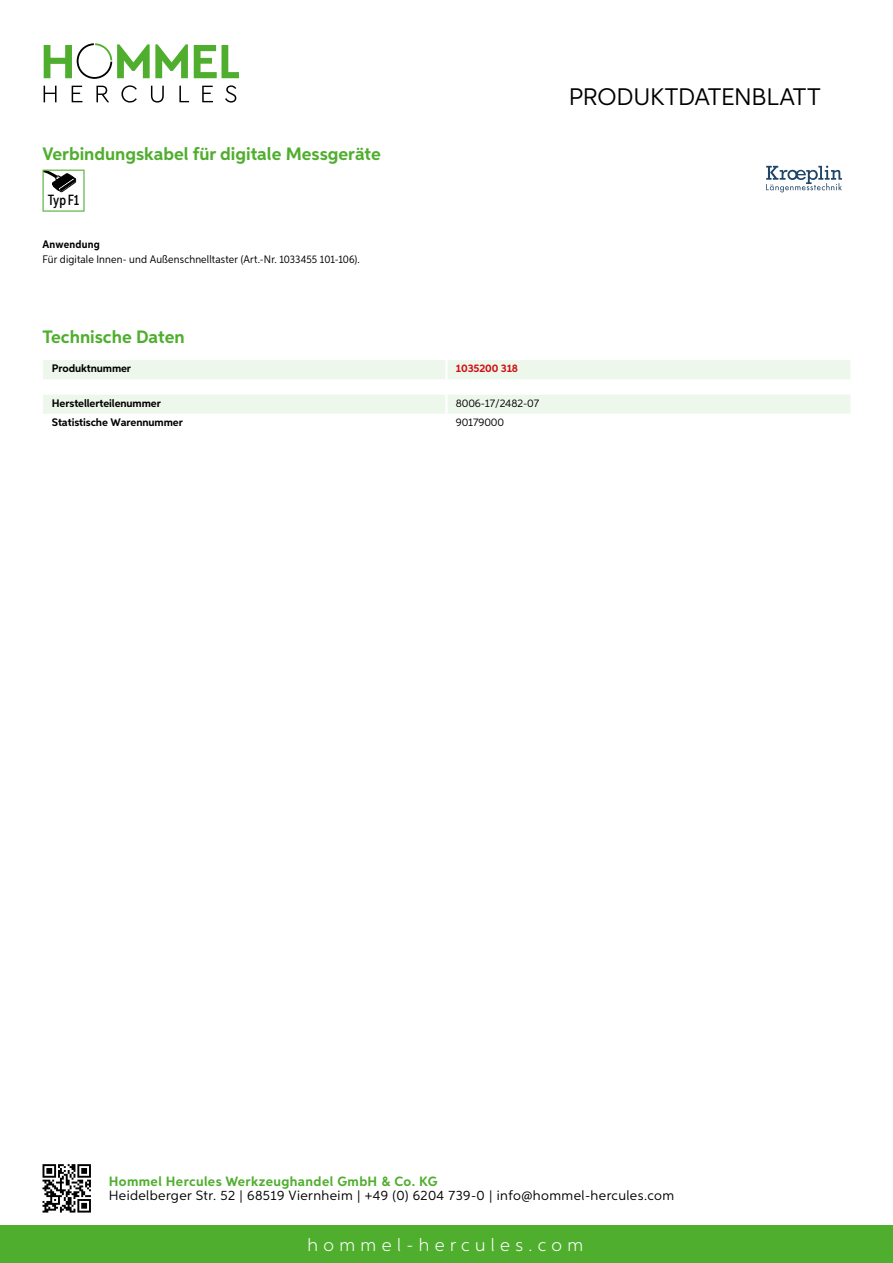
<style>
.page{position:relative;width:893px;height:1263px;background:#fff}
.page>*{position:absolute;margin:0;border:0;box-sizing:border-box;transform-origin:0 0}
.t1{font:24px "Aspira";letter-spacing:-.01em;color:#000}
.t2{font:700 18px "Aspira";color:#50ae2f}
.t3{font:300 18px "Aspira";letter-spacing:.3em;color:#fff}
.t4{font:500 14.85px "Aspira XX Nar";color:#000}
.t5{font:13.5px "Aspira";letter-spacing:.03em;color:#000}
.t6{font:700 13.5px "Aspira";letter-spacing:.03em;color:#50ae2f}
.t7{font:10.95px "Aspira Nar";letter-spacing:.015em;color:#000}
.t8{font:700 10.95px "Aspira";letter-spacing:-.01em;color:#000}
.t9{font:10.95px "Aspira";letter-spacing:-.01em;color:#000}
.t10{font:700 10.95px "Aspira";letter-spacing:-.01em;color:#cd1013}
.t11{font:700 10.95px "Aspira Nar";letter-spacing:.02em;color:#000}
</style>
<div class="page">
<div style="left:0;top:1226px;width:893px;height:37px;background:#50ae2f"></div>
<svg style="left:43px;top:1164px;width:48px;height:48px"></svg>
<svg style="left:194px;top:45px;width:45px;height:33px"></svg>
<svg style="left:44px;top:43px;width:144px;height:36px"></svg>
<svg style="left:44px;top:86px;width:13px;height:16px"></svg>
<svg style="left:72px;top:86px;width:10px;height:16px"></svg>
<svg style="left:96px;top:86px;width:13px;height:16px"></svg>
<svg style="left:121px;top:85px;width:16px;height:18px"></svg>
<svg style="left:151px;top:86px;width:13px;height:17px"></svg>
<svg style="left:179px;top:86px;width:10px;height:16px"></svg>
<svg style="left:202px;top:86px;width:11px;height:16px"></svg>
<svg style="left:225px;top:85px;width:11px;height:18px"></svg>
<div style="left:43px;top:360px;width:807px;height:19px;background:#eef7eb"></div>
<hr style="left:445px;top:360px;width:3px;height:19px;background:#fff">
<div style="left:43px;top:395px;width:807px;height:19px;background:#eef7eb"></div>
<svg style="left:43px;top:170px;width:42px;height:42px"></svg>
<svg style="left:766px;top:166px;width:76px;height:26px"></svg>
<h2 class="t2" style="left:43px;top:142px;width:340px">Verbindungskabel für digitale Messgeräte</h2>
<p class="t4" style="left:48px;top:191px;width:33px">TypF1</p>
<p class="t11" style="left:43px;top:237px;width:59px">Anwendung</p>
<p class="t7" style="left:43px;top:252px;width:319px">Für digitale Innen- und Außenschnelltaster (Art.-Nr. 1033455 101-106).</p>
<h2 class="t2" style="left:43px;top:326px;width:144px">Technische Daten</h2>
<p class="t8" style="left:52px;top:362px;width:81px">Produktnummer</p>
<p class="t10" style="left:456px;top:362px;width:64px">1035200 318</p>
<p class="t8" style="left:52px;top:396px;width:111px">Herstellerteilenummer</p>
<p class="t9" style="left:456px;top:396px;width:85px">8006-17/2482-07</p>
<p class="t8" style="left:52px;top:415px;width:132px">Statistische Warennummer</p>
<p class="t9" style="left:456px;top:415px;width:50px">90179000</p>
<h1 class="t1" style="left:569px;top:82px;width:253px">Produktdatenblatt</h1>
<p class="t6" style="left:109px;top:1172px;width:330px">Hommel Hercules Werkzeughandel GmbH &amp; Co. KG</p>
<p class="t5" style="left:109px;top:1187px;width:567px">Heidelberger Str. 52 | 68519 Viernheim | +49 (0) 6204 739-0 | info@hommel-hercules.com</p>
<h2 class="t3" style="left:307px;top:1234px;width:277px">hommel-hercules.com</h2>
</div>
